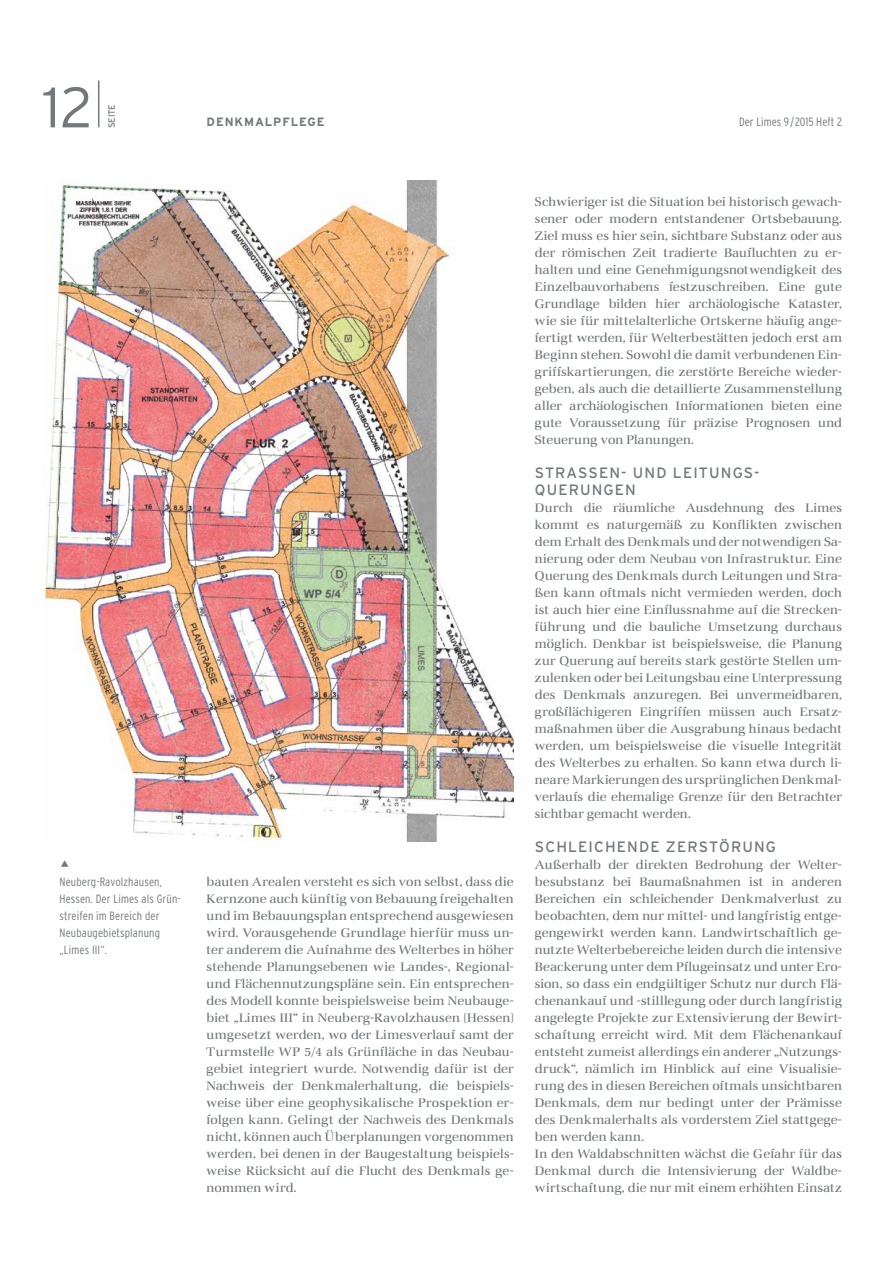
<style>
.page{position:relative;width:893px;height:1263px;background:#fff}
.page>*{position:absolute;margin:0;border:0;box-sizing:border-box;transform-origin:0 0}
.t1{font:300 56.85px "Interstate";color:#72787b}
.t2{font:15px/17px "Interstate";letter-spacing:.075em;color:#72787b}
.t3{font:12.75px/17px "Marconi EF";letter-spacing:.015em;color:#72787b;text-align:justify}
.t4{font:300 condensed 12px/17px "Interstate";letter-spacing:.01em;color:#72787b}
.t5{font:700 12px "Interstate";letter-spacing:.075em;color:#72787b}
.t6{font:9px "Interstate";letter-spacing:-.025em;color:#72787b}
</style>
<div class="page">
<img style="left:43px;top:181px;width:471px;height:661px">
<hr style="left:98px;top:81px;width:1px;height:46px;background:#72787b">
<h1 class="t1" style="left:43px;top:75px;width:52px">12</h1>
<p class="t6" style="left:107px;top:128px;width:25px;rotate:-90deg">SEITE</p>
<p class="t5" style="left:207px;top:115px;width:119px">DENKMALPFLEGE</p>
<p class="t4" style="left:739px;top:113px;width:104px">Der Limes 9 /2015 Heft 2</p>
<p class="t4" style="left:60px;top:873px;width:123px">Neuberg-Ravolzhausen,<br>Hessen. Der Limes als Grün&shy;streifen im Bereich der<br>Neubaugebietsplanung „Limes III“.</p>
<p class="t3" style="left:207px;top:873px;width:309px">bauten Arealen versteht es sich von selbst, dass die Kernzone auch künftig von Bebauung freigehalten und im Bebauungsplan entsprechend ausgewiesen wird. Vorausgehende Grundlage hierfür muss un&shy;ter anderem die Aufnahme des Welterbes in höher stehende Planungsebenen wie Landes-, Regional&shy;und Flächennutzungspläne sein. Ein entsprechen&shy;des Modell konnte beispielsweise beim Neubauge&shy;biet „Limes III“ in Neuberg-Ravolzhausen (Hessen) umgesetzt werden, wo der Limesverlauf samt der Turmstelle WP 5/4 als Grünfläche in das Neubau&shy;gebiet integriert wurde. Notwendig dafür ist der Nachweis der Denkmalerhaltung, die beispiels&shy;weise über eine geophysikalische Prospektion er&shy;folgen kann. Gelingt der Nachweis des Denkmals nicht, können auch Überplanungen vorgenommen werden, bei denen in der Baugestaltung beispiels&shy;weise Rücksicht auf die Flucht des Denkmals ge&shy;nommen wird.</p>
<p class="t3" style="left:535px;top:193px;width:309px">Schwieriger ist die Situation bei historisch gewach&shy;sener oder modern entstandener Ortsbebauung.<br>Ziel muss es hier sein, sichtbare Substanz oder aus der römischen Zeit tradierte Baufluchten zu er&shy;halten und eine Genehmigungsnotwendigkeit des Einzelbauvorhabens festzuschreiben. Eine gute Grundlage bilden hier archäologische Kataster, wie sie für mittelalterliche Ortskerne häufig ange&shy;fertigt werden, für Welterbestätten jedoch erst am Beginn stehen. Sowohl die damit verbundenen Ein&shy;griffskartierungen, die zerstörte Bereiche wieder&shy;geben, als auch die detaillierte Zusammenstellung aller archäologischen Informationen bieten eine gute Voraussetzung für präzise Prognosen und Steuerung von Planungen.</p>
<p class="t2" style="left:535px;top:464px;width:226px">STRASSEN- UND LEITUNGS-<br>QUERUNGEN</p>
<p class="t3" style="left:535px;top:499px;width:308px">Durch die räumliche Ausdehnung des Limes kommt es naturgemäß zu Konflikten zwischen dem Erhalt des Denkmals und der notwendigen Sa&shy;nierung oder dem Neubau von Infrastruktur. Eine Querung des Denkmals durch Leitungen und Stra&shy;ßen kann oftmals nicht vermieden werden, doch ist auch hier eine Einflussnahme auf die Strecken&shy;führung und die bauliche Umsetzung durchaus möglich. Denkbar ist beispielsweise, die Planung zur Querung auf bereits stark gestörte Stellen um&shy;zulenken oder bei Leitungsbau eine Unterpressung des Denkmals anzuregen. Bei unvermeidbaren, großflächigeren Eingriffen müssen auch Ersatz&shy;maßnahmen über die Ausgrabung hinaus bedacht werden, um beispielsweise die visuelle Integrität des Welterbes zu erhalten. So kann etwa durch li&shy;neare Markierungen des ursprünglichen Denkmal&shy;verlaufs die ehemalige Grenze für den Betrachter sichtbar gemacht werden.</p>
<p class="t2" style="left:535px;top:838px;width:243px">SCHLEICHENDE ZERSTÖRUNG</p>
<p class="t3" style="left:535px;top:856px;width:309px;text-align:left">Außerhalb der direkten Bedrohung der Welter&shy;besubstanz bei Baumaßnahmen ist in anderen Bereichen ein schleichender Denkmalverlust zu beobachten, dem nur mittel- und langfristig entge&shy;gengewirkt werden kann. Landwirtschaftlich ge&shy;nutzte Welterbebereiche leiden durch die intensive Beackerung unter dem Pflugeinsatz und unter Ero&shy;sion, so dass ein endgültiger Schutz nur durch Flä&shy;chenankauf und -stilllegung oder durch langfristig angelegte Projekte zur Extensivierung der Bewirt&shy;schaftung erreicht wird. Mit dem Flächenankauf entsteht zumeist allerdings ein anderer „Nutzungs&shy;druck“, nämlich im Hinblick auf eine Visualisie&shy;rung des in diesen Bereichen oftmals unsichtbaren Denkmals, dem nur bedingt unter der Prämisse des Denkmalerhalts als vorderstem Ziel stattgege&shy;ben werden kann.<br>In den Waldabschnitten wächst die Gefahr für das Denkmal durch die Intensivierung der Waldbe&shy;wirtschaftung, die nur mit einem erhöhten Einsatz</p>
</div>
